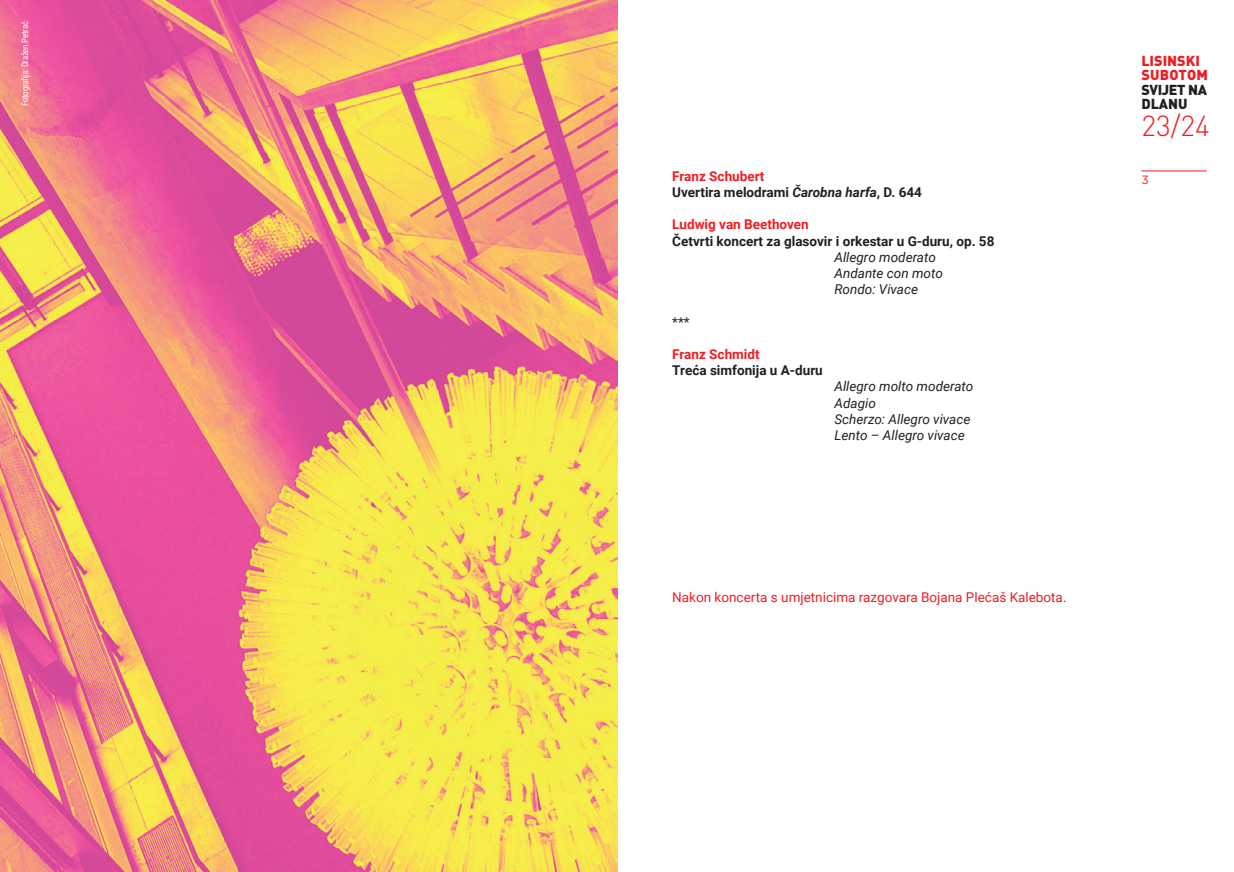
<style>
.page{position:relative;width:1234px;height:872px;background:#fff}
.page>*{position:absolute;margin:0;border:0;box-sizing:border-box;transform-origin:0 0}
.t1{font:300 28.5px "DIN Pro";color:#ee1d23}
.t2{font:900 14.25px/14.1px "DIN Pro";color:#ee1d23}
.t3{font:900 14.25px/14.1px "DIN Pro";letter-spacing:-.025em;color:#231f20}
.t4{font:700 13.5px/16.2px "Roboto";color:#231f20}
.t5{font:italic 13.5px/16.2px "Roboto";color:#231f20}
.t6{font:13.5px "Roboto";color:#ee1d23}
.t7{font:700 13.5px "Roboto";color:#ee1d23}
.t8{font:13.5px "Roboto";color:#231f20}
.t9{font:12px "Gotham";color:#ee1d23}
.t10{font:9px "Roboto Condensed";letter-spacing:-.03em;color:#fff}
.s1{color:#ee1d23}
.s2{font-style:italic}
</style>
<div class="page">
<hr style="left:1141px;top:171px;width:65px;height:1px;background:#ee1d23">
<img style="left:0;top:0;width:617px;height:872px">
<p class="t10" style="left:19px;top:106px;width:86px;rotate:-90deg">Fotografija: Dražen Petrač</p>
<p class="t4" style="left:672px;top:167px;width:251px"><span class="s1">Franz Schubert<br></span>Uvertira melodrami <span class="s2">Čarobna harfa</span>, D. 644</p>
<p class="t7" style="left:672px;top:215px;width:138px">Ludwig van Beethoven</p>
<p class="t4" style="left:672px;top:232px;width:323px">Četvrti koncert za glasovir i orkestar u G-duru, op. 58</p>
<p class="t5" style="left:834px;top:248px;width:110px">Allegro moderato<br>Andante con moto<br>Rondo: Vivace</p>
<p class="t8" style="left:672px;top:312px;width:19px">***</p>
<p class="t7" style="left:672px;top:345px;width:89px">Franz Schmidt</p>
<p class="t4" style="left:672px;top:362px;width:152px">Treća simfonija u A-duru</p>
<p class="t5" style="left:834px;top:378px;width:140px">Allegro molto moderato<br>Adagio<br>Scherzo: Allegro vivace<br>Lento – Allegro vivace</p>
<p class="t6" style="left:672px;top:588px;width:395px">Nakon koncerta s umjetnicima razgovara Bojana Plećaš Kalebota.</p>
<p class="t2" style="left:1141px;top:53px;width:68px">LISINSKI<br>SUBOTOM</p>
<p class="t3" style="left:1141px;top:82px;width:67px">SVIJET NA<br>DLANU</p>
<h1 class="t1" style="left:1141px;top:107px;width:70px">23/24</h1>
<p class="t9" style="left:1141px;top:172px;width:9px">3</p>
</div>
